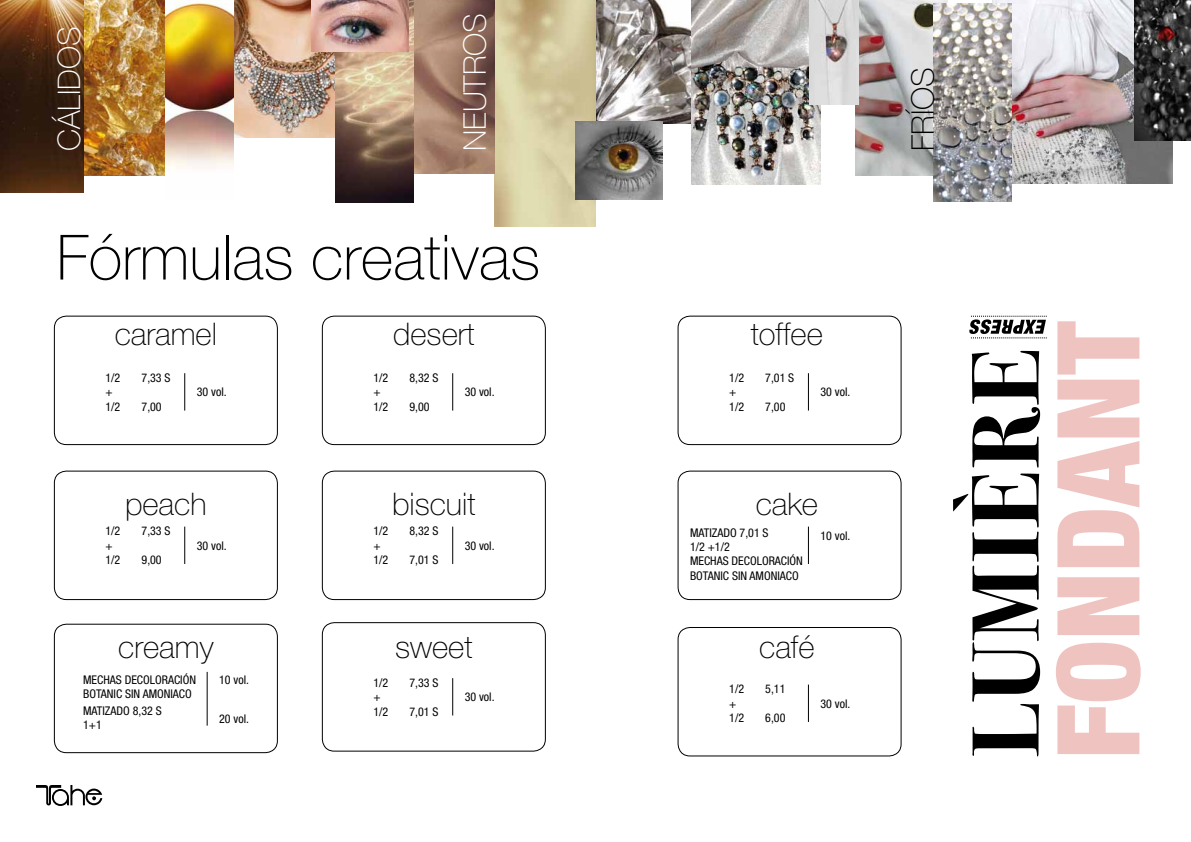
<style>
.page{position:relative;width:1191px;height:842px;background:#fff}
.page>*{position:absolute;margin:0;border:0;box-sizing:border-box;transform-origin:0 0}
.t1{font:100 62.5px "Helvetica Neue LT Std";color:#000}
.t2{font:100 31.2px "Helvetica Neue LT Std";color:#000}
.t3{font:100 31.2px "Helvetica Neue LT Std";color:#fff}
.t4{font:condensed 12px/14.4px "Helvetica Neue LT Std";color:#000}
</style>
<div class="page">
<img style="left:595px;top:0;width:96px;height:123px">
<img style="left:993px;top:0;width:179px;height:184px">
<img style="left:494px;top:0;width:101px;height:227px">
<img style="left:83px;top:0;width:83px;height:175px">
<img style="left:0;top:0;width:83px;height:192px">
<img style="left:234px;top:0;width:102px;height:137px">
<img style="left:855px;top:0;width:92px;height:175px">
<img style="left:1134px;top:0;width:57px;height:141px">
<img style="left:413px;top:0;width:81px;height:173px">
<img style="left:166px;top:0;width:68px;height:169px">
<img style="left:934px;top:3px;width:77px;height:198px">
<svg style="left:969px;top:316px;width:77px;height:22px"></svg>
<svg style="left:953px;top:351px;width:87px;height:405px"></svg>
<svg style="left:1056px;top:643px;width:84px;height:111px"></svg>
<svg style="left:1057px;top:577px;width:82px;height:58px;background:#f1cdca"></svg>
<svg style="left:1057px;top:321px;width:82px;height:246px"></svg>
<svg style="left:36px;top:785px;width:66px;height:21px"></svg>
<img style="left:691px;top:0;width:129px;height:184px">
<img style="left:336px;top:0;width:77px;height:203px">
<img style="left:809px;top:0;width:49px;height:104px">
<div style="left:54px;top:316px;width:224px;height:129px;border:1px solid #000;border-radius:12px"></div>
<div style="left:322px;top:316px;width:224px;height:129px;border:1px solid #000;border-radius:12px"></div>
<div style="left:677px;top:316px;width:224px;height:129px;border:1px solid #000;border-radius:12px"></div>
<div style="left:677px;top:627px;width:224px;height:129px;border:1px solid #000;border-radius:12px"></div>
<div style="left:54px;top:471px;width:224px;height:129px;border:1px solid #000;border-radius:12px"></div>
<div style="left:322px;top:471px;width:224px;height:129px;border:1px solid #000;border-radius:12px"></div>
<div style="left:677px;top:471px;width:224px;height:129px;border:1px solid #000;border-radius:12px"></div>
<div style="left:322px;top:622px;width:224px;height:130px;border:1px solid #000;border-radius:12px"></div>
<div style="left:54px;top:624px;width:224px;height:129px;border:1px solid #000;border-radius:12px"></div>
<hr style="left:184px;top:373px;width:1px;height:38px;background:#000">
<hr style="left:452px;top:373px;width:1px;height:38px;background:#000">
<hr style="left:808px;top:373px;width:1px;height:38px;background:#000">
<hr style="left:808px;top:684px;width:1px;height:38px;background:#000">
<hr style="left:184px;top:527px;width:1px;height:37px;background:#000">
<hr style="left:452px;top:527px;width:1px;height:37px;background:#000">
<hr style="left:808px;top:527px;width:1px;height:37px;background:#000">
<hr style="left:452px;top:678px;width:1px;height:37px;background:#000">
<hr style="left:207px;top:672px;width:1px;height:54px;background:#000">
<img style="left:312px;top:0;width:96px;height:51px">
<img style="left:575px;top:122px;width:87px;height:77px">
<h2 class="t3" style="left:51px;top:151px;width:126px;rotate:-90deg">CÁLIDOS</h2>
<h2 class="t3" style="left:457px;top:151px;width:140px;rotate:-90deg">NEUTROS</h2>
<h1 class="t1" style="left:57px;top:222px;width:485px">Fórmulas creativas</h1>
<h2 class="t2" style="left:115px;top:317px;width:104px">caramel</h2>
<h2 class="t2" style="left:393px;top:317px;width:83px">desert</h2>
<h2 class="t2" style="left:750px;top:317px;width:74px">toffee</h2>
<p class="t4" style="left:106px;top:370px;width:16px">1/2</p>
<p class="t4" style="left:142px;top:370px;width:31px">7,33 S</p>
<p class="t4" style="left:106px;top:385px;width:16px">+<br>1/2</p>
<p class="t4" style="left:142px;top:399px;width:22px">7,00</p>
<p class="t4" style="left:197px;top:385px;width:31px">30 vol.</p>
<p class="t4" style="left:373px;top:370px;width:16px">1/2</p>
<p class="t4" style="left:409px;top:370px;width:31px">8,32 S</p>
<p class="t4" style="left:373px;top:385px;width:16px">+<br>1/2</p>
<p class="t4" style="left:409px;top:399px;width:22px">9,00</p>
<p class="t4" style="left:465px;top:385px;width:31px">30 vol.</p>
<p class="t4" style="left:729px;top:370px;width:16px">1/2</p>
<p class="t4" style="left:765px;top:370px;width:31px">7,01 S</p>
<p class="t4" style="left:729px;top:385px;width:16px">+<br>1/2</p>
<p class="t4" style="left:765px;top:399px;width:22px">7,00</p>
<p class="t4" style="left:820px;top:385px;width:31px">30 vol.</p>
<h2 class="t2" style="left:125px;top:486px;width:83px">peach</h2>
<h2 class="t2" style="left:392px;top:486px;width:85px">biscuit</h2>
<h2 class="t2" style="left:755px;top:486px;width:64px">cake</h2>
<p class="t4" style="left:106px;top:524px;width:16px">1/2</p>
<p class="t4" style="left:142px;top:524px;width:31px">7,33 S</p>
<p class="t4" style="left:106px;top:538px;width:16px">+<br>1/2</p>
<p class="t4" style="left:142px;top:552px;width:22px">9,00</p>
<p class="t4" style="left:197px;top:538px;width:31px">30 vol.</p>
<p class="t4" style="left:373px;top:524px;width:16px">1/2</p>
<p class="t4" style="left:409px;top:524px;width:31px">8,32 S</p>
<p class="t4" style="left:373px;top:538px;width:16px">+<br>1/2</p>
<p class="t4" style="left:409px;top:552px;width:31px">7,01 S</p>
<p class="t4" style="left:465px;top:538px;width:31px">30 vol.</p>
<p class="t4" style="left:690px;top:525px;width:80px">MATIZADO 7,01 S<br>1/2 +1/2</p>
<p class="t4" style="left:690px;top:554px;width:114px">MECHAS DECOLORACIÓN<br>BOTANIC SIN AMONIACO</p>
<p class="t4" style="left:820px;top:528px;width:31px">10 vol.</p>
<h2 class="t2" style="left:118px;top:629px;width:97px">creamy</h2>
<h2 class="t2" style="left:395px;top:629px;width:79px">sweet</h2>
<h2 class="t2" style="left:759px;top:629px;width:57px">café</h2>
<p class="t4" style="left:83px;top:672px;width:114px">MECHAS DECOLORACIÓN<br>BOTANIC SIN AMONIACO</p>
<p class="t4" style="left:83px;top:703px;width:80px">MATIZADO 8,32 S<br>1+1</p>
<p class="t4" style="left:219px;top:672px;width:31px">10 vol.</p>
<p class="t4" style="left:219px;top:711px;width:31px">20 vol.</p>
<p class="t4" style="left:373px;top:675px;width:16px">1/2</p>
<p class="t4" style="left:409px;top:675px;width:31px">7,33 S</p>
<p class="t4" style="left:373px;top:690px;width:16px">+<br>1/2</p>
<p class="t4" style="left:409px;top:704px;width:31px">7,01 S</p>
<p class="t4" style="left:465px;top:690px;width:31px">30 vol.</p>
<p class="t4" style="left:729px;top:682px;width:16px">1/2</p>
<p class="t4" style="left:765px;top:682px;width:22px">5,11</p>
<p class="t4" style="left:729px;top:696px;width:16px">+<br>1/2</p>
<p class="t4" style="left:765px;top:710px;width:22px">6,00</p>
<p class="t4" style="left:820px;top:696px;width:31px">30 vol.</p>
<h2 class="t2" style="left:905px;top:151px;width:85px;rotate:-90deg">FRÍOS</h2>
</div>
